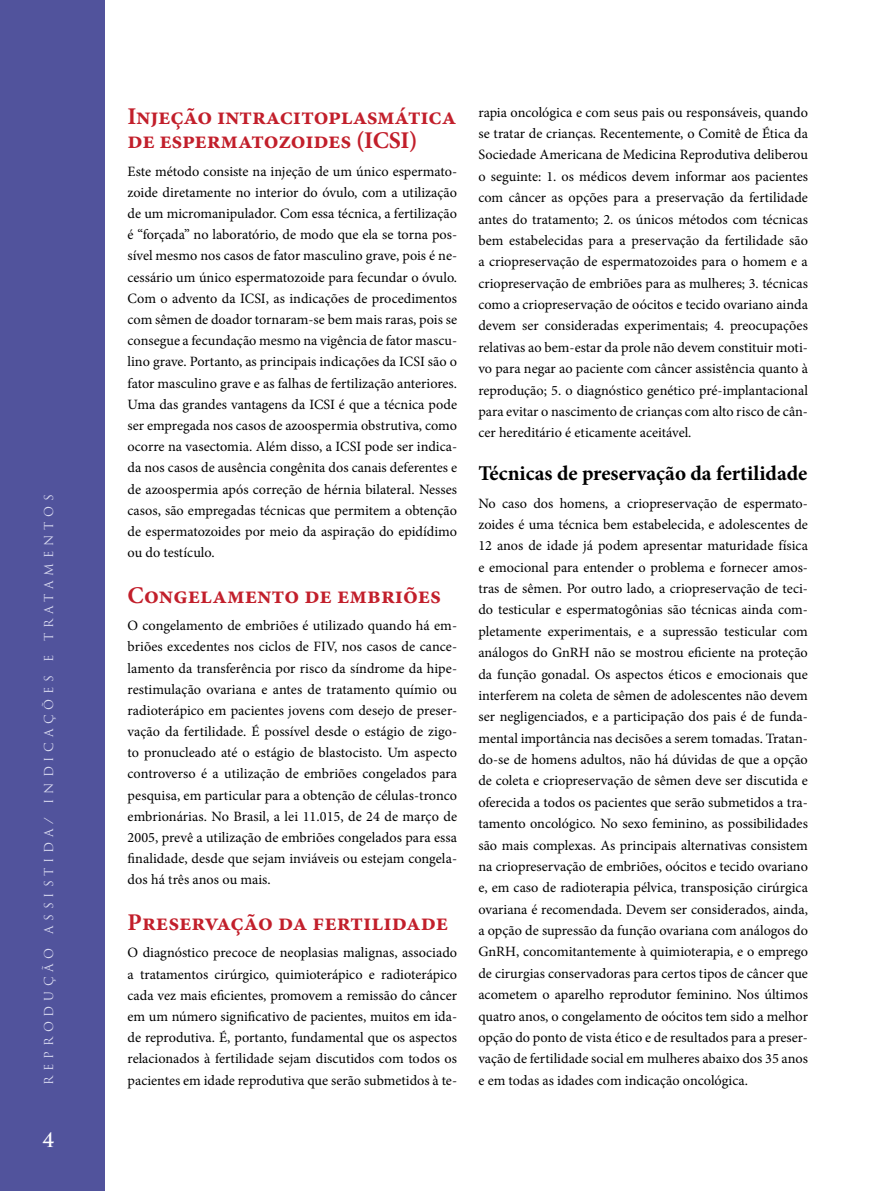
<style>
.page{position:relative;width:893px;height:1191px;background:#fff}
.page>*{position:absolute;margin:0;border:0;box-sizing:border-box;transform-origin:0 0}
.t1{font:700 24px/24.2px "Minion Pro";letter-spacing:-.01em;color:#c21f2b}
.t2{font:700 21px "Minion Pro";color:#000}
.t3{font:700 19.5px "Trajan Pro";color:#fff}
.t4{font:14.25px/21.3px "Minion Pro";color:#000;text-align:justify}
.t5{font:12px "Trajan Pro";letter-spacing:.4em;color:#dbdcf1}
</style>
<div class="page">
<div style="left:0;top:0;width:105px;height:1191px;background:#51539c"></div>
<p class="t5" style="left:41px;top:1084px;width:591px;rotate:-90deg">Reprodução Assi stida/ Indicações e Tratamentos</p>
<h3 class="t3" style="left:43px;top:1128px;width:13px">4</h3>
<h1 class="t1" style="left:128px;top:104px;width:330px">Injeção intracitoplasmática de espermatozoides (ICSI)</h1>
<p class="t4" style="left:128px;top:160px;width:331px">Este método consiste na injeção de um único espermato&shy;zoide diretamente no interior do óvulo, com a utilização de um micromanipulador. Com essa técnica, a fertilização é “forçada” no laboratório, de modo que ela se torna pos&shy;sível mesmo nos casos de fator masculino grave, pois é ne&shy;cessário um único espermatozoide para fecundar o óvulo.<br>Com o advento da ICSI, as indicações de procedimentos com sêmen de doador tornaram-se bem mais raras, pois se consegue a fecundação mesmo na vigência de fator mascu&shy;lino grave. Portanto, as principais indicações da ICSI são o fator masculino grave e as falhas de fertilização anteriores.<br>Uma das grandes vantagens da ICSI é que a técnica pode ser empregada nos casos de azoospermia obstrutiva, como ocorre na vasectomia. Além disso, a ICSI pode ser indica&shy;da nos casos de ausência congênita dos canais deferentes e de azoospermia após correção de hérnia bilateral. Nesses casos, são empregadas técnicas que permitem a obtenção de espermatozoides por meio da aspiração do epidídimo ou do testículo.</p>
<h1 class="t1" style="left:128px;top:582px;width:315px">Congelamento de embriões</h1>
<p class="t4" style="left:128px;top:615px;width:331px">O congelamento de embriões é utilizado quando há em&shy;briões excedentes nos ciclos de FIV, nos casos de cance&shy;lamento da transferência por risco da síndrome da hipe&shy;restimulação ovariana e antes de tratamento químio ou radioterápico em pacientes jovens com desejo de preser&shy;vação da fertilidade. É possível desde o estágio de zigo&shy;to pronucleado até o estágio de blastocisto. Um aspecto controverso é a utilização de embriões congelados para pesquisa, em particular para a obtenção de células-tronco embrionárias. No Brasil, a lei 11.015, de 24 de março de 2005, prevê a utilização de embriões congelados para essa finalidade, desde que sejam inviáveis ou estejam congela&shy;dos há três anos ou mais.</p>
<h1 class="t1" style="left:128px;top:910px;width:322px">Preservação da fertilidade</h1>
<p class="t4" style="left:128px;top:942px;width:331px">O diagnóstico precoce de neoplasias malignas, associado a tratamentos cirúrgico, quimioterápico e radioterápico cada vez mais eficientes, promovem a remissão do câncer em um número significativo de pacientes, muitos em ida&shy;de reprodutiva. É, portanto, fundamental que os aspectos relacionados à fertilidade sejam discutidos com todos os pacientes em idade reprodutiva que serão submetidos à te-</p>
<p class="t4" style="left:478px;top:102px;width:331px">rapia oncológica e com seus pais ou responsáveis, quando se tratar de crianças. Recentemente, o Comitê de Ética da Sociedade Americana de Medicina Reprodutiva deliberou o seguinte: 1. os médicos devem informar aos pacientes com câncer as opções para a preservação da fertilidade antes do tratamento; 2. os únicos métodos com técnicas bem estabelecidas para a preservação da fertilidade são a criopreservação de espermatozoides para o homem e a criopreservação de embriões para as mulheres; 3. técnicas como a criopreservação de oócitos e tecido ovariano ainda devem ser consideradas experimentais; 4. preocupações relativas ao bem-estar da prole não devem constituir moti&shy;vo para negar ao paciente com câncer assistência quanto à reprodução; 5. o diagnóstico genético pré-implantacional para evitar o nascimento de crianças com alto risco de cân&shy;cer hereditário é eticamente aceitável.</p>
<h2 class="t2" style="left:478px;top:458px;width:331px">Técnicas de preservação da fertilidade</h2>
<p class="t4" style="left:478px;top:492px;width:331px">No caso dos homens, a criopreservação de espermato&shy;zoides é uma técnica bem estabelecida, e adolescentes de 12 anos de idade já podem apresentar maturidade física e emocional para entender o problema e fornecer amos&shy;tras de sêmen. Por outro lado, a criopreservação de teci&shy;do testicular e espermatogônias são técnicas ainda com&shy;pletamente experimentais, e a supressão testicular com análogos do GnRH não se mostrou eficiente na proteção da função gonadal. Os aspectos éticos e emocionais que interferem na coleta de sêmen de adolescentes não devem ser negligenciados, e a participação dos pais é de funda&shy;mental importância nas decisões a serem tomadas. Tratan&shy;do-se de homens adultos, não há dúvidas de que a opção de coleta e criopreservação de sêmen deve ser discutida e oferecida a todos os pacientes que serão submetidos a tra&shy;tamento oncológico. No sexo feminino, as possibilidades são mais complexas. As principais alternativas consistem na criopreservação de embriões, oócitos e tecido ovariano e, em caso de radioterapia pélvica, transposição cirúrgica ovariana é recomendada. Devem ser considerados, ainda, a opção de supressão da função ovariana com análogos do GnRH, concomitantemente à quimioterapia, e o emprego de cirurgias conservadoras para certos tipos de câncer que acometem o aparelho reprodutor feminino. Nos últimos quatro anos, o congelamento de oócitos tem sido a melhor opção do ponto de vista ético e de resultados para a preser&shy;vação de fertilidade social em mulheres abaixo dos 35 anos e em todas as idades com indicação oncológica.</p>
</div>
